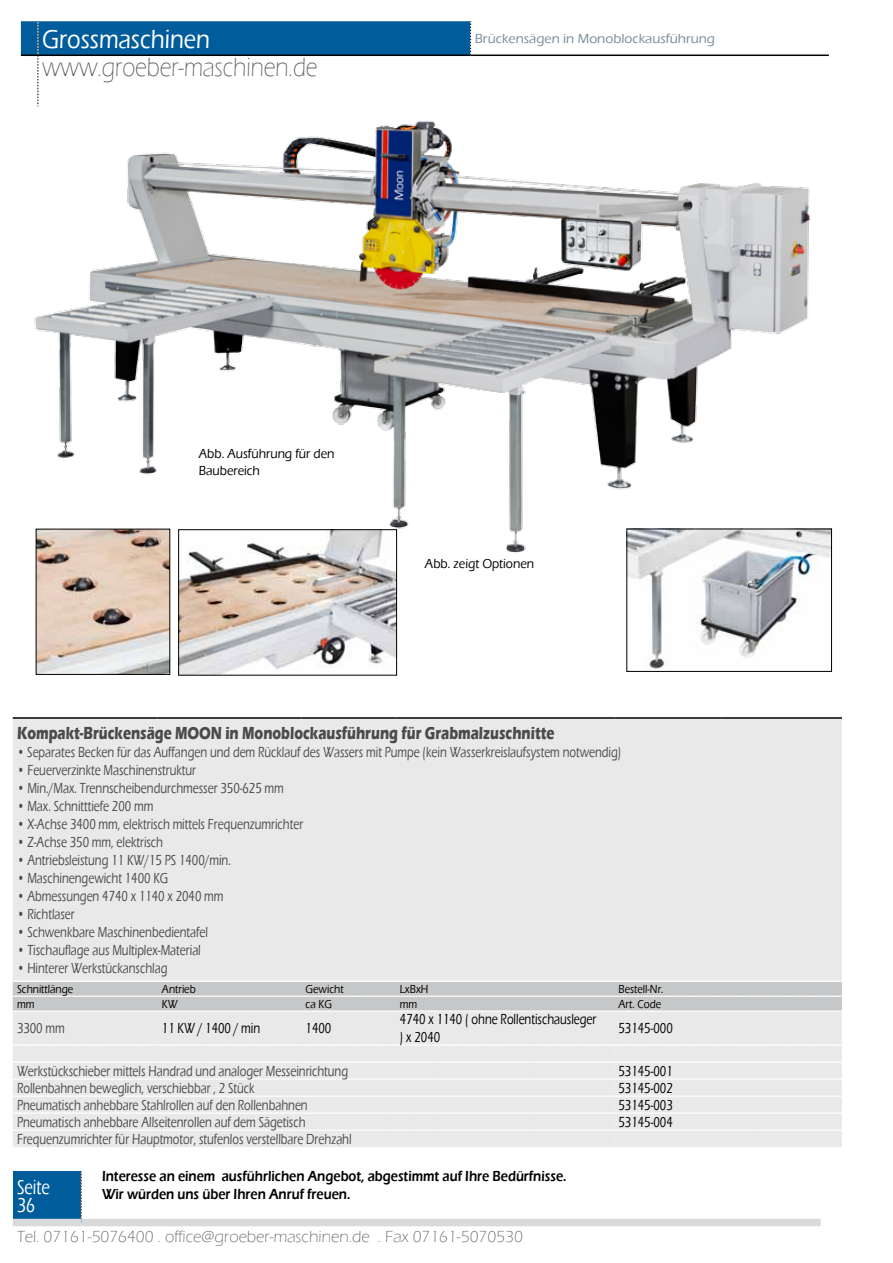
<style>
.page{position:relative;width:893px;height:1263px;background:#fff}
.page>*{position:absolute;margin:0;border:0;box-sizing:border-box;transform-origin:0 0}
.t1{font:300 27px "Eras ITC";color:#58585a;scale:.85 1}
.t2{font:500 27px "Eras ITC";color:#fff;scale:.85 1}
.t3{font:500 21px/18px "Eras ITC";color:#fff;scale:.75 1}
.t4{font:700 18px "Eras ITC";color:#4b4b4d;scale:.75 1}
.t5{font:300 16.5px "Eras ITC";color:#58585a}
.t6{font:500 15px "Eras ITC";color:#4b4b4d;scale:.75 1}
.t7{font:500 15px/18px "Eras ITC";color:#000;scale:.75 1}
.t8{font:600 15px/18px "Eras ITC";color:#000;scale:.85 1}
.t9{font:500 13.5px/16.2px "Eras ITC";color:#000;scale:.9 1}
.t10{font:500 13.5px "Eras ITC";color:#788c9a}
.t11{font:500 12px "Eras ITC";color:#000;scale:.85 1}
.s1{font-weight:600}
</style>
<div class="page">
<img style="left:34px;top:120px;width:799px;height:445px">
<svg style="left:21px;top:21px;width:450px;height:86px"></svg>
<hr style="left:38px;top:55px;width:433px;height:1px;background:#000">
<hr style="left:471px;top:55px;width:358px;height:1px;background:#000">
<img style="left:38px;top:531px;width:130px;height:142px">
<div style="left:36px;top:529px;width:134px;height:146px;border:1px solid #000"></div>
<img style="left:180px;top:531px;width:215px;height:142px">
<div style="left:178px;top:529px;width:219px;height:146px;border:1px solid #000"></div>
<img style="left:629px;top:531px;width:201px;height:138px">
<div style="left:627px;top:529px;width:205px;height:143px;border:1px solid #000"></div>
<div style="left:13px;top:719px;width:829px;height:428px;background:#e9e9ea"></div>
<div style="left:13px;top:1012px;width:601px;height:135px;background:#e9e9ea"></div>
<div style="left:301px;top:1011px;width:95px;height:34px;background:#e9e9ea"></div>
<hr style="left:13px;top:717px;width:145px;height:2px;background:#000">
<hr style="left:158px;top:717px;width:143px;height:2px;background:#000">
<hr style="left:301px;top:717px;width:95px;height:2px;background:#000">
<hr style="left:396px;top:717px;width:218px;height:2px;background:#000">
<hr style="left:614px;top:717px;width:108px;height:2px;background:#000">
<hr style="left:722px;top:717px;width:120px;height:2px;background:#000">
<svg style="left:13px;top:981px;width:829px;height:31px;background:#cccdce"></svg>
<svg style="left:13px;top:1045px;width:829px;height:1px"></svg>
<svg style="left:13px;top:1062px;width:829px;height:1px"></svg>
<svg style="left:13px;top:1079px;width:829px;height:1px"></svg>
<svg style="left:13px;top:1096px;width:829px;height:1px"></svg>
<svg style="left:13px;top:1113px;width:829px;height:1px"></svg>
<svg style="left:13px;top:1130px;width:829px;height:1px"></svg>
<div style="left:13px;top:1171px;width:68px;height:51px;background:#005c9b"></div>
<svg style="left:81px;top:1171px;width:1px;height:48px"></svg>
<div style="left:13px;top:1219px;width:68px;height:7px;background:#d9dadb"></div>
<div style="left:81px;top:1219px;width:740px;height:7px;background:#d9dadb"></div>
<h1 class="t2" style="left:42px;top:23px;width:199px">Grossmaschinen</h1>
<p class="t10" style="left:475px;top:31px;width:242px">Brückensägen in Monoblockausführung</p>
<h1 class="t1" style="left:42px;top:52px;width:325px">www.groeber-maschinen.de</h1>
<p class="t9" style="left:199px;top:446px;width:152px">Abb. Ausführung für den<br>Baubereich</p>
<p class="t9" style="left:425px;top:556px;width:123px">Abb. zeigt Optionen</p>
<p class="t4" style="left:17px;top:722px;width:718px">Kompakt-Brückensäge MOON in Monoblockausführung für Grabmalzuschnitte</p>
<p class="t6" style="left:17px;top:743px;width:807px"><span class="s1">•</span> Separates Becken für das Auffangen und dem Rücklauf des Wassers mit Pumpe (kein Wasserkreislaufsystem notwendig)</p>
<p class="t6" style="left:17px;top:761px;width:240px">• Feuerverzinkte Maschinenstruktur</p>
<p class="t6" style="left:17px;top:779px;width:357px">• Min./Max. Trennscheibendurchmesser 350-625 mm</p>
<p class="t6" style="left:17px;top:797px;width:183px">• Max. Schnitttiefe 200 mm</p>
<p class="t6" style="left:17px;top:815px;width:383px">• X-Achse 3400 mm, elektrisch mittels Frequenzumrichter</p>
<p class="t6" style="left:17px;top:833px;width:196px">• Z-Achse 350 mm, elektrisch</p>
<p class="t6" style="left:17px;top:851px;width:287px">• Antriebsleistung 11 KW/15 PS 1400/min.</p>
<p class="t6" style="left:17px;top:869px;width:203px">• Maschinengewicht 1400 KG</p>
<p class="t6" style="left:17px;top:887px;width:277px">• Abmessungen 4740 x 1140 x 2040 mm</p>
<p class="t6" style="left:17px;top:905px;width:79px">• Richtlaser</p>
<p class="t6" style="left:17px;top:923px;width:256px">• Schwenkbare Maschinenbedientafel</p>
<p class="t6" style="left:17px;top:941px;width:247px">• Tischauflage aus Multiplex-Material</p>
<p class="t6" style="left:17px;top:959px;width:202px">• Hinterer Werkstückanschlag</p>
<p class="t11" style="left:17px;top:982px;width:68px">Schnittlänge</p>
<p class="t11" style="left:162px;top:982px;width:41px">Antrieb</p>
<p class="t11" style="left:306px;top:982px;width:46px">Gewicht</p>
<p class="t11" style="left:400px;top:982px;width:35px">LxBxH</p>
<p class="t11" style="left:619px;top:982px;width:54px">Bestell-Nr.</p>
<p class="t11" style="left:17px;top:997px;width:22px">mm</p>
<p class="t11" style="left:162px;top:997px;width:20px">KW</p>
<p class="t11" style="left:306px;top:997px;width:32px">ca KG</p>
<p class="t11" style="left:400px;top:997px;width:22px">mm</p>
<p class="t11" style="left:619px;top:997px;width:52px">Art. Code</p>
<p class="t6" style="left:17px;top:1020px;width:65px">3300 mm</p>
<p class="t7" style="left:162px;top:1019px;width:133px">11 KW / 1400 / min</p>
<p class="t7" style="left:306px;top:1019px;width:36px">1400</p>
<p class="t7" style="left:400px;top:1010px;width:264px">4740 x 1140 ( ohne Rollentischausleger ) x 2040</p>
<p class="t7" style="left:619px;top:1019px;width:74px">53145-000</p>
<p class="t6" style="left:17px;top:1062px;width:443px">Werkstückschieber mittels Handrad und analoger Messeinrichtung</p>
<p class="t7" style="left:619px;top:1062px;width:74px">53145-001</p>
<p class="t6" style="left:17px;top:1079px;width:318px">Rollenbahnen beweglich, verschiebbar , 2 Stück</p>
<p class="t7" style="left:619px;top:1079px;width:74px">53145-002</p>
<p class="t6" style="left:17px;top:1096px;width:389px">Pneumatisch anhebbare Stahlrollen auf den Rollenbahnen</p>
<p class="t7" style="left:619px;top:1096px;width:74px">53145-003</p>
<p class="t6" style="left:17px;top:1113px;width:386px">Pneumatisch anhebbare Allseitenrollen auf dem Sägetisch</p>
<p class="t7" style="left:619px;top:1113px;width:74px">53145-004</p>
<p class="t6" style="left:17px;top:1130px;width:448px">Frequenzumrichter für Hauptmotor, stufenlos verstellbare Drehzahl</p>
<p class="t8" style="left:102px;top:1167px;width:548px">Interesse an einem ausführlichen Angebot, abgestimmt auf Ihre Bedürfnisse.<br>Wir würden uns über Ihren Anruf freuen.</p>
<h2 class="t3" style="left:17px;top:1179px;width:45px">Seite<br>36</h2>
<p class="t5" style="left:17px;top:1228px;width:507px">Tel. 07161-5076400 . office@groeber-maschinen.de . Fax 07161-5070530</p>
</div>
